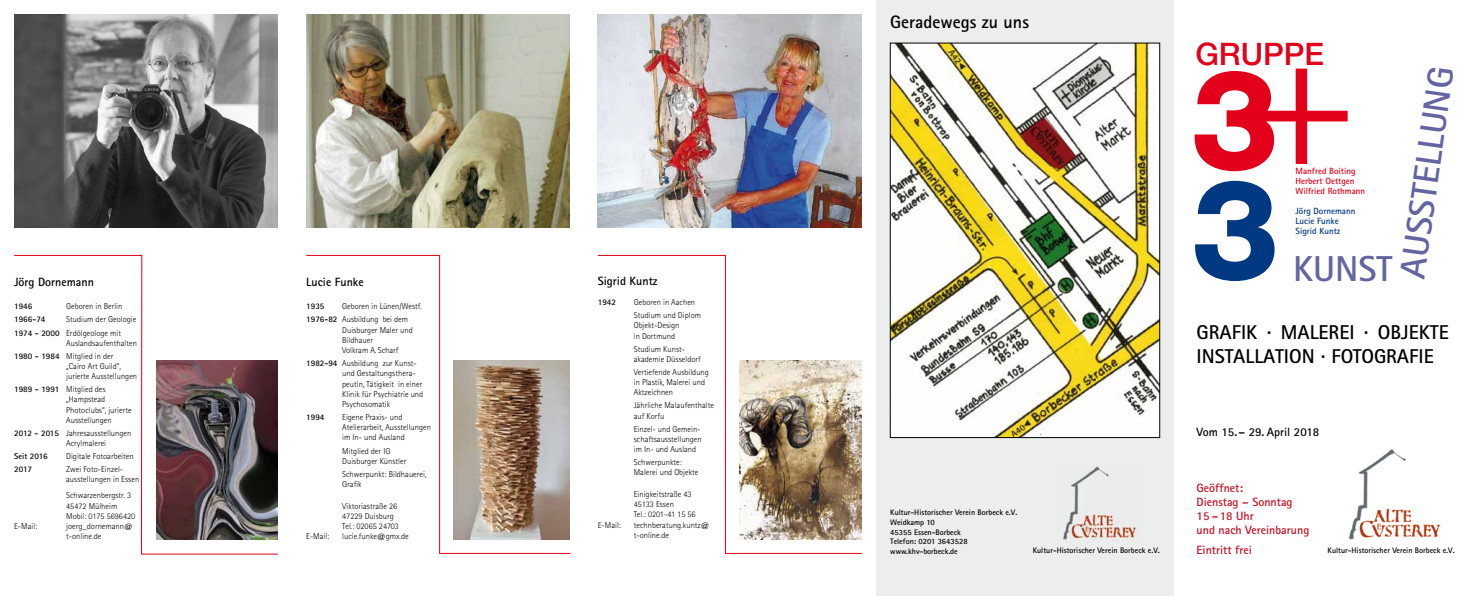
<style>
.page{position:relative;width:1472px;height:596px;background:#fff}
.page>*{position:absolute;margin:0;border:0;box-sizing:border-box;transform-origin:0 0}
.t1{font:800 140px "Helvetica Neue";color:#003882}
.t2{font:700 36px "Rotis Sans Serif";color:#6365a0}
.t3{font:500 31px "Helvetica Neue";color:#e2001a}
.t4{font:700 20px/24px "Rotis Sans Serif";color:#000}
.t5{font:700 18px "Rotis Sans Serif";color:#000}
.t6{font:700 12px/14px "Rotis Sans Serif";color:#c50e1f}
.t7{font:700 12px "Rotis Sans Serif";color:#000}
.t8{font:700 9px/10px "Rotis Sans Serif";color:#e2001a}
.t9{font:700 9px/10px "Rotis Sans Serif";color:#003882}
.t10{font:300 8.5px/10.2px "Rotis Sans Serif";color:#000}
.t11{font:700 8.5px "Rotis Sans Serif";color:#000}
.t12{font:700 8px/9.6px "Rotis Sans Serif";color:#000}
.s1{font-weight:700}
</style>
<div class="page">
<img style="left:306px;top:14px;width:264px;height:213px">
<div style="left:876px;top:0;width:297px;height:595px;background:#eceded"></div>
<svg style="left:1194px;top:69px;width:153px;height:102px"></svg>
<img style="left:1348px;top:449px;width:92px;height:90px">
<img style="left:889px;top:43px;width:271px;height:395px">
<img style="left:1061px;top:466px;width:76px;height:73px">
<svg style="left:597px;top:255px;width:264px;height:298px"></svg>
<svg style="left:306px;top:255px;width:264px;height:298px"></svg>
<svg style="left:14px;top:255px;width:264px;height:299px"></svg>
<img style="left:453px;top:360px;width:117px;height:179px">
<img style="left:597px;top:14px;width:264px;height:213px">
<img style="left:14px;top:14px;width:264px;height:213px">
<h3 class="t7" style="left:14px;top:274px;width:81px">Jörg Dornemann</h3>
<p class="t11" style="left:14px;top:301px;width:20px">1946</p>
<p class="t10" style="left:66px;top:301px;width:58px">Geboren in Berlin</p>
<p class="t11" style="left:14px;top:314px;width:33px">1966-74</p>
<p class="t10" style="left:14px;top:313px;width:124px;line-height:13px;text-indent:52px">Studium der Geologie<br><span class="s1">1974 - 2000</span> Erdölgeologe mit</p>
<p class="t10" style="left:14px;top:336px;width:124px;line-height:13px;text-indent:52px">Auslandsaufenthalten<br><span class="s1">1980 - 1984</span> Mitglied in der</p>
<p class="t10" style="left:66px;top:361px;width:72px">„Cairo Art Guild“, jurierte Ausstellungen</p>
<p class="t10" style="left:66px;top:384px;width:67px;text-indent:-52px"><span class="s1">1989 - 1991</span> Mitglied des „Hampstead<br>Photoclubs“, jurierte<br>Ausstellungen</p>
<p class="t10" style="left:66px;top:427px;width:67px;text-indent:-52px"><span class="s1">2012 - 2015</span> Jahresausstellungen<br>Acrylmalerei</p>
<p class="t11" style="left:14px;top:450px;width:35px">Seit 2016</p>
<p class="t10" style="left:66px;top:451px;width:69px">Digitale Fotoarbeiten</p>
<p class="t11" style="left:14px;top:463px;width:19px">2017</p>
<p class="t10" style="left:66px;top:464px;width:75px">Zwei Foto-Einzel&shy;ausstellungen in Essen</p>
<p class="t10" style="left:66px;top:490px;width:71px">Schwarzenbergstr. 3<br>45472 Mülheim<br>Mobil: 0175 5696420</p>
<p class="t10" style="left:14px;top:520px;width:25px">E-Mail:</p>
<p class="t10" style="left:66px;top:520px;width:68px">joerg_dornemann@ t-online.de</p>
<h3 class="t7" style="left:306px;top:274px;width:59px">Lucie Funke</h3>
<p class="t11" style="left:306px;top:301px;width:20px">1935</p>
<p class="t10" style="left:306px;top:300px;width:117px;line-height:13px;text-indent:36px">Geboren in Lünen/Westf.<br><span class="s1">1976-82</span> Ausbildung bei dem</p>
<p class="t10" style="left:342px;top:324px;width:72px">Duisburger Maler und<br>Bildhauer<br>Volkram A. Scharf</p>
<p class="t10" style="left:342px;top:358px;width:83px;text-indent:-36px"><span class="s1">1982-94</span> Ausbildung zur Kunst&shy;und Gestaltungsthera&shy;peutin, Tätigkeit in einer<br>Klinik für Psychiatrie und<br>Psychosomatik</p>
<p class="t11" style="left:306px;top:411px;width:20px">1994</p>
<p class="t10" style="left:342px;top:412px;width:90px">Eigene Praxis- und<br>Atelierarbeit, Ausstellungen im In- und Ausland</p>
<p class="t10" style="left:342px;top:445px;width:66px">Mitglied der IG<br>Duisburger Künstler</p>
<p class="t10" style="left:342px;top:468px;width:86px">Schwerpunkt: Bildhauerei,<br>Grafik</p>
<p class="t10" style="left:342px;top:500px;width:58px">Viktoriastraße 26<br>47229 Duisburg<br>Tel.: 02065 24703</p>
<p class="t10" style="left:306px;top:531px;width:25px">E-Mail:</p>
<p class="t10" style="left:342px;top:531px;width:68px">lucie.funke@gmx.de</p>
<h3 class="t7" style="left:597px;top:273px;width:61px">Sigrid Kuntz</h3>
<p class="t11" style="left:597px;top:297px;width:20px">1942</p>
<p class="t10" style="left:633px;top:295px;width:69px;line-height:13px">Geboren in Aachen<br>Studium und Diplom</p>
<p class="t10" style="left:633px;top:320px;width:47px">Objekt-Design in Dortmund</p>
<p class="t10" style="left:633px;top:343px;width:69px">Studium Kunst&shy;akademie Düsseldorf</p>
<p class="t10" style="left:633px;top:367px;width:77px">Vertiefende Ausbildung in Plastik, Malerei und<br>Aktzeichnen</p>
<p class="t10" style="left:633px;top:400px;width:82px">Jährliche Malaufenthalte auf Korfu</p>
<p class="t10" style="left:633px;top:423px;width:69px">Einzel- und Gemein&shy;schaftsausstellungen im In- und Ausland</p>
<p class="t10" style="left:633px;top:457px;width:66px">Schwerpunkte:<br>Malerei und Objekte</p>
<p class="t10" style="left:633px;top:488px;width:63px">Einigkeitstraße 43<br>45133 Essen<br>Tel.: 0201-41 15 56</p>
<p class="t10" style="left:597px;top:519px;width:25px">E-Mail:</p>
<p class="t10" style="left:633px;top:519px;width:77px">technberatung.kuntz@ t-online.de</p>
<h3 class="t5" style="left:890px;top:11px;width:140px">Geradewegs zu uns</h3>
<p class="t12" style="left:890px;top:507px;width:128px">Kultur-Historischer Verein Borbeck e.V.<br>Weidkamp 10<br>45355 Essen-Borbeck<br>Telefon: 0201 3643528 www.khv-borbeck.de</p>
<p class="t12" style="left:1032px;top:545px;width:128px">Kultur-Historischer Verein Borbeck e.V.</p>
<h3 class="t3" style="left:1195px;top:36px;width:130px">GRUPPE</h3>
<h2 class="t2" style="left:1389px;top:275px;width:215px;rotate:-82deg">AUSSTELLUNG</h2>
<p class="t8" style="left:1295px;top:166px;width:71px">Manfred Boiting<br>Herbert Oettgen<br>Wilfried Rothmann</p>
<p class="t9" style="left:1295px;top:206px;width:61px">Jörg Dornemann<br>Lucie Funke<br>Sigrid Kuntz</p>
<h1 class="t1" style="left:1190px;top:146px;width:90px">3</h1>
<h2 class="t2" style="left:1292px;top:245px;width:101px">KUNST</h2>
<h3 class="t4" style="left:1196px;top:320px;width:253px">GRAFIK · MALEREI · OBJEKTE<br>INSTALLATION · FOTOGRAFIE</h3>
<h3 class="t7" style="left:1196px;top:424px;width:124px">Vom 15. – 29. April 2018</h3>
<h3 class="t6" style="left:1196px;top:480px;width:114px">Geöffnet:<br>Dienstag – Sonntag<br>15 – 18 Uhr<br>und nach Vereinbarung</h3>
<h3 class="t6" style="left:1196px;top:542px;width:57px">Eintritt frei</h3>
<p class="t12" style="left:1327px;top:545px;width:128px">Kultur-Historischer Verein Borbeck e.V.</p>
</div>
